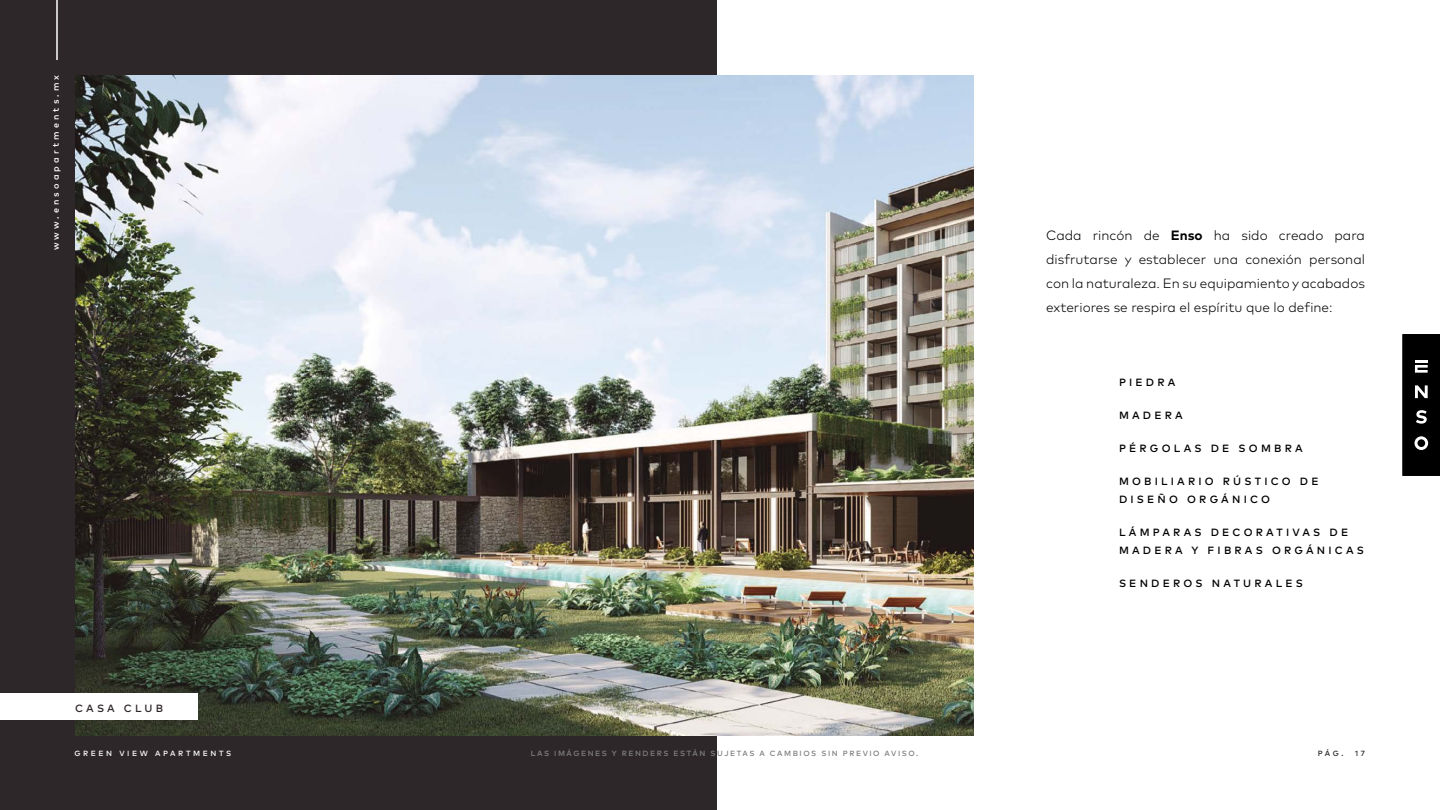
<style>
.page{position:relative;width:1440px;height:810px;background:#fff}
.page>*{position:absolute;margin:0;border:0;box-sizing:border-box;transform-origin:0 0}
.t1{font:300 13.5px/24px "Mark Pro";color:#000;text-align:justify}
.t2{font:500 10.5px/18px "Mark Pro";letter-spacing:.305em;color:#000}
.t3{font:500 10.5px "Mark Pro";letter-spacing:.3em;color:#2e272a}
.t4{font:500 9px "Mark Pro";letter-spacing:.345em;color:#fff}
.t5{font:500 7.5px "Mark Pro";letter-spacing:.205em;color:#808080}
.t6{font:500 7.5px "Mark Pro";letter-spacing:.345em;color:#fff}
.t7{font:500 7.5px "Mark Pro";color:#2e272a}
.s1{font-weight:700}
</style>
<div class="page">
<div style="left:0;top:0;width:717px;height:810px;background:#2e272a"></div>
<hr style="left:56px;top:0;width:2px;height:60px;background:#fff">
<img style="left:75px;top:75px;width:899px;height:661px">
<div style="left:0;top:694px;width:198px;height:26px;background:#fff"></div>
<svg style="left:1403px;top:334px;width:37px;height:142px;background:#131313"></svg>
<p class="t4" style="left:49px;top:250px;width:177px;rotate:-90deg">www.ensoapartments.mx</p>
<p class="t1" style="left:1046px;top:222px;width:320px">Cada rincón de <span class="s1">Enso</span> ha sido creado para disfrutarse y establecer una conexión personal con la naturaleza. En su equipamiento y acabados exteriores se respira el espíritu que lo define:</p>
<p class="t2" style="left:1119px;top:372px;width:58px">PIEDRA</p>
<p class="t2" style="left:1119px;top:405px;width:65px">MADERA</p>
<p class="t2" style="left:1119px;top:438px;width:185px">PÉRGOLAS DE SOMBRA</p>
<p class="t2" style="left:1119px;top:471px;width:201px">MOBILIARIO RÚSTICO DE<br>DISEÑO ORGÁNICO</p>
<p class="t2" style="left:1119px;top:522px;width:246px">LÁMPARAS DECORATIVAS DE<br>MADERA Y FIBRAS ORGÁNICAS</p>
<p class="t2" style="left:1119px;top:573px;width:185px">SENDEROS NATURALES</p>
<p class="t3" style="left:75px;top:700px;width:90px">CASA CLUB</p>
<p class="t6" style="left:74px;top:748px;width:158px">GREEN VIEW APARTMENTS</p>
<p class="t7" style="left:1318px;top:748px;width:27px">PÁG.</p>
<p class="t7" style="left:1355px;top:748px;width:11px">1 7</p>
<p class="t5" style="left:531px;top:748px;width:389px">LAS IMÁGENES Y RENDERS ESTÁN SUJETAS A CAMBIOS SIN PREVIO AVISO.</p>
</div>
